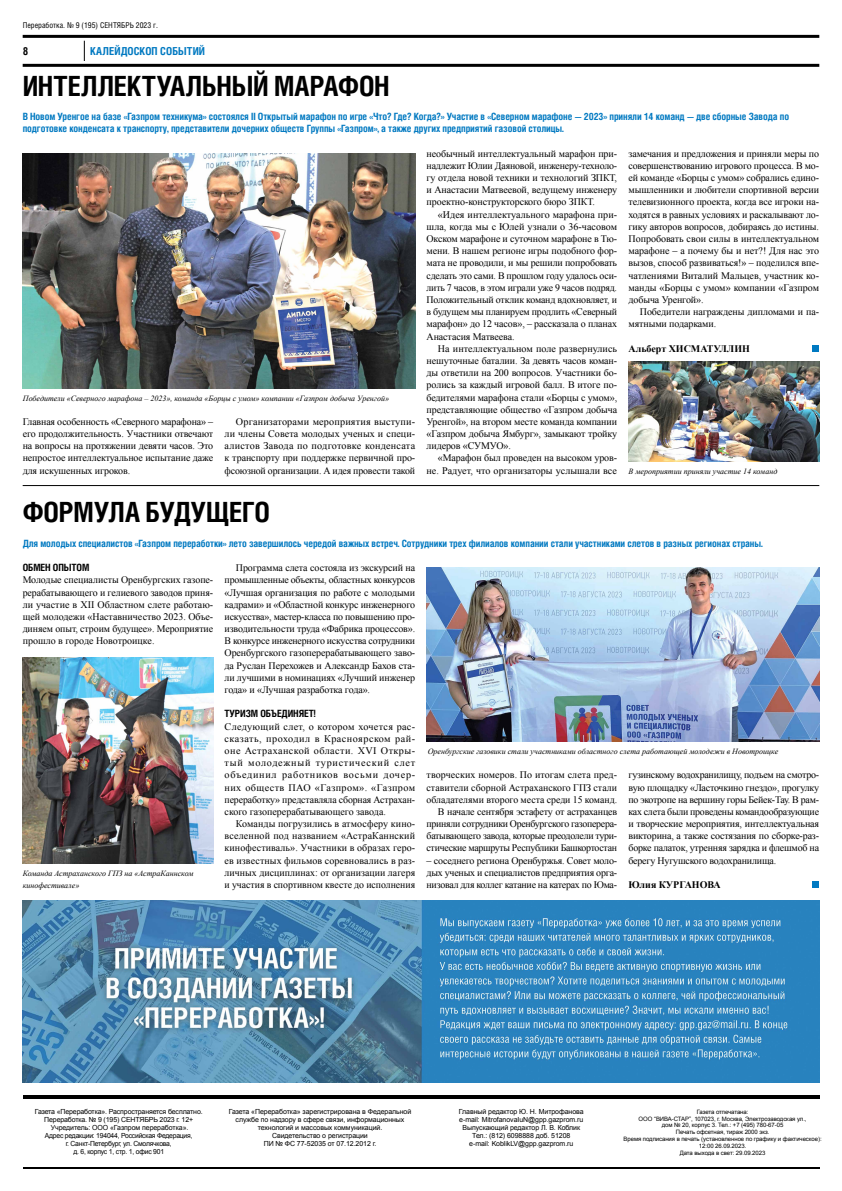
<style>
.page{position:relative;width:842px;height:1191px;background:#fff}
.page>*{position:absolute;margin:0;border:0;box-sizing:border-box;transform-origin:0 0}
.t1{font:700 condensed 27.9px "Helios C Cn";letter-spacing:-.005em;color:#000}
.t2{font:700 condensed 11px "Helios";letter-spacing:.005em;color:#0079c1}
.t3{font:700 condensed 11px "Helios";color:#000}
.t4{font:10px/12.2px "Times New Roman";letter-spacing:-.01em;color:#000;text-align:justify}
.t5{font:700 condensed 10px/12.2px "Helios C Cn";letter-spacing:-.01em;color:#0079c1}
.t6{font:700 10px "Times New Roman";color:#000}
.t7{font:700 condensed 10px "Helios C Cn";letter-spacing:-.01em;color:#000}
.t8{font:italic 8px/12.2px "Times New Roman";color:#000}
.t9{font:condensed 8px "Helios";color:#000}
.t10{font:7px/8px "Arial";letter-spacing:-.01em;color:#000;text-align:center}
.t11{font:7px/8px "Arial";letter-spacing:-.03em;color:#000;text-align:center}
.t12{font:6px/6.8px "Arial";letter-spacing:-.01em;color:#000;text-align:center}
</style>
<div class="page">
<svg style="left:84px;top:41px;width:1px;height:20px"></svg>
<hr style="left:23px;top:64px;width:796px;height:3px;background:#000">
<hr style="left:23px;top:35px;width:796px;height:3px;background:#000">
<img style="left:23px;top:900px;width:797px;height:182px">
<hr style="left:23px;top:1167px;width:796px;height:1px;background:#000">
<hr style="left:23px;top:1095px;width:796px;height:3px;background:#000">
<div style="left:812px;top:345px;width:7px;height:7px;background:#0079c1"></div>
<div style="left:812px;top:881px;width:7px;height:7px;background:#0079c1"></div>
<hr style="left:23px;top:485px;width:796px;height:1px;background:#000">
<img style="left:23px;top:153px;width:392px;height:235px">
<img style="left:23px;top:657px;width:190px;height:206px">
<img style="left:427px;top:567px;width:392px;height:174px">
<img style="left:629px;top:361px;width:190px;height:100px">
<p class="t9" style="left:23px;top:21px;width:137px">Переработка. № 9 (195) СЕНТЯБРЬ 2023 г.</p>
<p class="t3" style="left:23px;top:44px;width:7px">8</p>
<p class="t2" style="left:90px;top:44px;width:117px">КАЛЕЙДОСКОП СОБЫТИЙ</p>
<h1 class="t1" style="left:23px;top:69px;width:369px">ИНТЕЛЛЕКТУАЛЬНЫЙ МАРАФОН</h1>
<p class="t5" style="left:23px;top:110px;width:768px">В Новом Уренгое на базе «Газпром техникума» состоялся II Открытый марафон по игре «Что? Где? Когда?» Участие в «Северном марафоне — 2023» приняли 14 команд — две сборные Завода по подготовке конденсата к транспорту, представители дочерних обществ Группы «Газпром», а также других предприятий газовой столицы.</p>
<p class="t8" style="left:23px;top:391px;width:367px">Победители «Северного марафона – 2023», команда «Борцы с умом» компании «Газпром добыча Уренгой»</p>
<p class="t4" style="left:23px;top:415px;width:192px">Главная особенность «Северного марафона» – его продолжительность. Участники отвечают на вопросы на протяжении девяти часов. Это непростое интеллектуальное испытание даже для искушенных игроков.</p>
<p class="t4" style="left:225px;top:415px;width:192px;text-indent:11px">Организаторами мероприятия выступи&shy;ли члены Совета молодых ученых и специ&shy;алистов Завода по подготовке конденсата к транспорту при поддержке первичной про&shy;фсоюзной организации. А идея провести такой</p>
<p class="t4" style="left:427px;top:147px;width:192px">необычный интеллектуальный марафон при&shy;надлежит Юлии Даяновой, инженеру-техноло&shy;гу отдела новой техники и технологий ЗПКТ, и Анастасии Матвеевой, ведущему инженеру проектно-конструкторского бюро ЗПКТ.</p>
<p class="t4" style="left:427px;top:208px;width:192px;text-indent:11px">«Идея интеллектуального марафона при&shy;шла, когда мы с Юлей узнали о 36-часовом Окском марафоне и суточном марафоне в Тю&shy;мени. В нашем регионе игры подобного фор&shy;мата не проводили, и мы решили попробовать сделать это сами. В прошлом году удалось оси&shy;лить 7 часов, в этом играли уже 9 часов подряд.<br>Положительный отклик команд вдохновляет, и в будущем мы планируем продлить «Северный марафон» до 12 часов», – рассказала о планах Анастасия Матвеева.</p>
<p class="t4" style="left:427px;top:342px;width:192px;text-indent:11px">На интеллектуальном поле развернулись нешуточные баталии. За девять часов коман&shy;ды ответили на 200 вопросов. Участники бо&shy;ролись за каждый игровой балл. В итоге по&shy;бедителями марафона стали «Борцы с умом», представляющие общество «Газпром добыча Уренгой», на втором месте команда компании «Газпром добыча Ямбург», замыкают тройку лидеров «СУМУО».</p>
<p class="t4" style="left:427px;top:452px;width:192px;text-align:right">«Марафон был проведен на высоком уров&shy;не. Радует, что организаторы услышали все</p>
<p class="t4" style="left:628px;top:147px;width:192px">замечания и предложения и приняли меры по совершенствованию игрового процесса. В мо&shy;ей команде «Борцы с умом» собрались едино&shy;мышленники и любители спортивной версии телевизионного проекта, когда все игроки на&shy;ходятся в равных условиях и раскалывают ло&shy;гику авторов вопросов, добираясь до истины.<br>Попробовать свои силы в интеллектуальном марафоне – а почему бы и нет?! Для нас это вызов, способ развиваться!» – поделился впе&shy;чатлениями Виталий Мальцев, участник ко&shy;манды «Борцы с умом» компании «Газпром добыча Уренгой».</p>
<p class="t4" style="left:628px;top:305px;width:192px;text-indent:11px">Победители награждены дипломами и па&shy;мятными подарками.</p>
<p class="t6" style="left:628px;top:341px;width:123px">Альберт ХИСМАТУЛЛИН</p>
<p class="t8" style="left:629px;top:464px;width:150px">В мероприятии приняли участие 14 команд</p>
<h1 class="t1" style="left:23px;top:496px;width:249px">ФОРМУЛА БУДУЩЕГО</h1>
<p class="t5" style="left:23px;top:537px;width:741px">Для молодых специалистов «Газпром переработки» лето завершилось чередой важных встреч. Сотрудники трех филиалов компании стали участниками слетов в разных регионах страны.</p>
<p class="t7" style="left:23px;top:561px;width:68px">ОБМЕН ОПЫТОМ</p>
<p class="t4" style="left:23px;top:573px;width:192px">Молодые специалисты Оренбургских газопе&shy;рерабатывающего и гелиевого заводов приня&shy;ли участие в XII Областном слете работаю&shy;щей молодежи «Наставничество 2023. Объе&shy;диняем опыт, строим будущее». Мероприятие прошло в городе Новотроицке.</p>
<p class="t4" style="left:225px;top:561px;width:192px;text-indent:11px">Программа слета состояла из экскурсий на промышленные объекты, областных конкурсов «Лучшая организация по работе с молодыми кадрами» и «Областной конкурс инженерного искусства», мастер-класса по повышению про&shy;изводительности труда «Фабрика процессов».<br>В конкурсе инженерного искусства сотрудники Оренбургского газоперерабатывающего заво&shy;да Руслан Перехожев и Александр Бахов ста&shy;ли лучшими в номинациях «Лучший инженер года» и «Лучшая разработка года».</p>
<p class="t7" style="left:225px;top:708px;width:93px">ТУРИЗМ ОБЪЕДИНЯЕТ!</p>
<p class="t4" style="left:225px;top:720px;width:192px">Следующий слет, о котором хочется рас&shy;сказать, проходил в Красноярском рай&shy;оне Астраханской области. XVI Откры&shy;тый молодежный туристический слет объединил работников восьми дочер&shy;них обществ ПАО «Газпром». «Газпром переработку» представляла сборная Астрахан&shy;ского газоперерабатывающего завода.</p>
<p class="t4" style="left:225px;top:817px;width:192px;text-indent:11px">Команды погрузились в атмосферу кино&shy;вселенной под названием «АстраКаннский кинофестиваль». Участники в образах геро&shy;ев известных фильмов соревновались в раз&shy;личных дисциплинах: от организации лагеря и участия в спортивном квесте до исполнения</p>
<p class="t8" style="left:428px;top:745px;width:352px">Оренбургские газовики стали участниками областного слета работающей молодежи в Новотроицке</p>
<p class="t4" style="left:427px;top:768px;width:192px;text-align:right">творческих номеров. По итогам слета пред&shy;ставители сборной Астраханского ГПЗ стали обладателями второго места среди 15 команд.<br>В начале сентября эстафету от астраханцев приняли сотрудники Оренбургского газоперера&shy;батывающего завода, которые преодолели тури&shy;стические маршруты Республики Башкортостан</p>
<p class="t4" style="left:427px;top:854px;width:192px">– соседнего региона Оренбуржья. Совет моло&shy;дых ученых и специалистов предприятия орга&shy;низовал для коллег катание на катерах по Юма-</p>
<p class="t4" style="left:628px;top:768px;width:192px">гузинскому водохранилищу, подъем на смотро&shy;вую площадку «Ласточкино гнездо», прогулку по экотропе на вершину горы Бейек-Тау. В рам&shy;ках слета были проведены командообразующие и творческие мероприятия, интеллектуальная викторина, а также состязания по сборке-раз&shy;борке палаток, утренняя зарядка и флешмоб на берегу Нугушского водохранилища.</p>
<p class="t6" style="left:628px;top:877px;width:94px">Юлия КУРГАНОВА</p>
<p class="t8" style="left:23px;top:867px;width:172px">Команда Астраханского ГПЗ на «АстраКаннском кинофестивале»</p>
<p class="t11" style="left:35px;top:1108px;width:169px">Газета «Переработка». Распространяется бесплатно.<br>Переработка. № 9 (195) СЕНТЯБРЬ 2023 г. 12+ Учредитель: ООО «Газпром переработка».<br>Адрес редакции: 194044, Российская Федерация,<br>г. Санкт-Петербург, ул. Смолячкова,<br>д. 6, корпус 1, стр. 1, офис 901</p>
<p class="t10" style="left:229px;top:1108px;width:184px">Газета «Переработка» зарегистрирована в Федеральной службе по надзору в сфере связи, информационных технологий и массовых коммуникаций.<br>Свидетельство о регистрации<br>ПИ № ФС 77-52035 от 07.12.2012 г.</p>
<p class="t10" style="left:459px;top:1108px;width:126px">Главный редактор Ю. Н. Митрофанова e-mail: MitrofanovaIuN@gpp.gazprom.ru Выпускающий редактор Л. В. Коблик Тел.: (812) 6098888 доб. 51208<br>e-mail: KoblikLV@gpp.gazprom.ru</p>
<p class="t12" style="left:623px;top:1108px;width:200px">Газета отпечатана:<br>ООО “ВИВА-СТАР”, 107023, г. Москва, Электрозаводская ул.,<br>дом № 20, корпус 3. Тел.: +7 (495) 780-67-05<br>Печать офсетная, тираж 2000 экз.<br>Время подписания в печать (установленное по графику и фактическое):<br>12:00 26.09.2023.<br>Дата выхода в свет: 29.09.2023</p>
</div>
